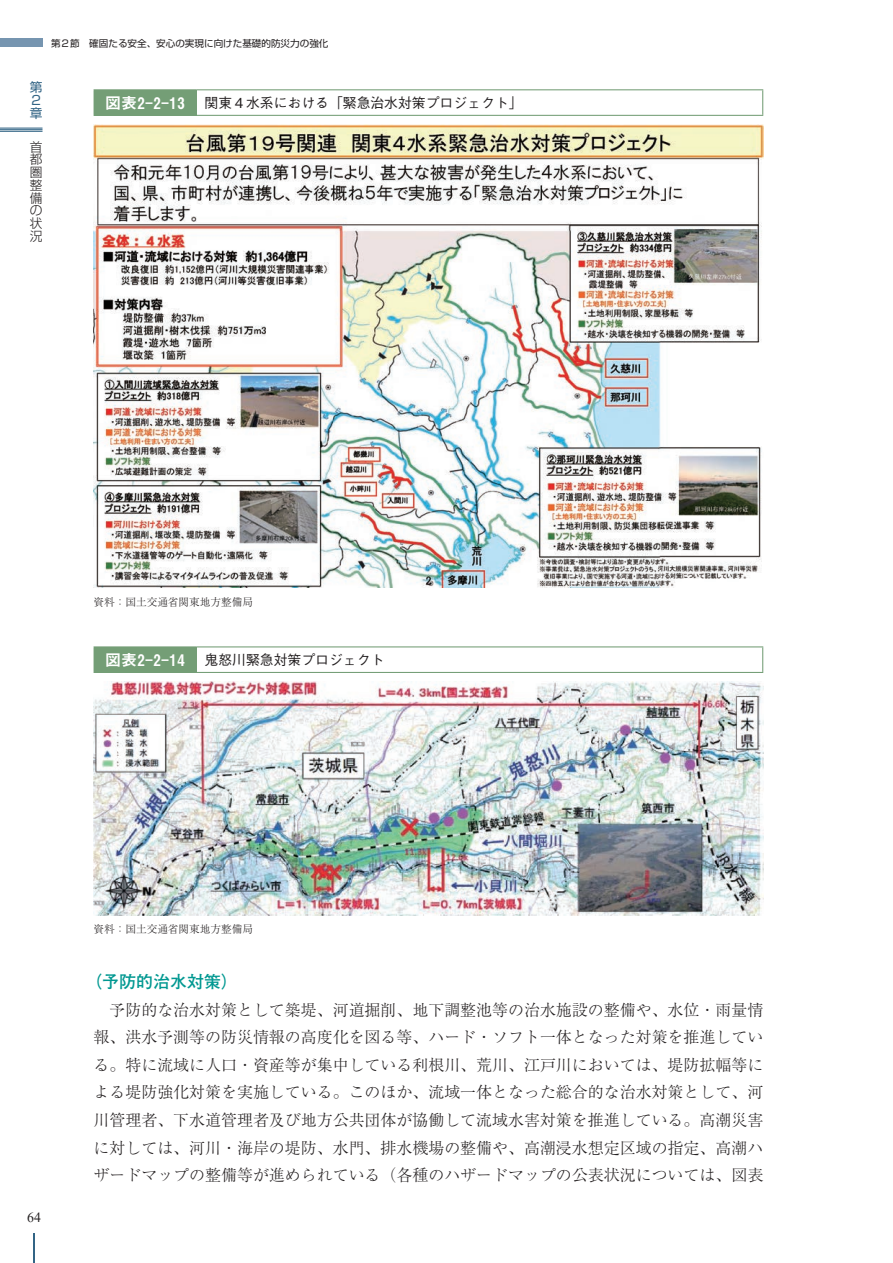
<style>
.page{position:relative;width:893px;height:1263px;background:#fff}
.page>*{position:absolute;margin:0;border:0;box-sizing:border-box;transform-origin:0 0}
.t1{font:700 16.95px "Futo Go B101 Pr 6 N";color:#009891}
.t2{font:300 15.9px/27.6px "Ryumin Pr 6 N";color:#231f20;text-align:justify}
.t3{font:500 13.8px "Gothic BBB Pr 6 N";color:#231f20}
.t4{font:13.8px "Times New Roman";color:#231f20}
.t5{font:300 12.75px/12.8px "Shin Go Pr 6 N";color:#231f20;text-align:justify}
.t6{font:12.75px/12.8px "Shin Go Pr 6 N";color:#326485}
.t7{font:300 10.65px "Ryumin Pr 6 N";color:#231f20}
.t8{font:9.6px "Shin Go Pr 6 N";color:#231f20}
.s1{font-family:"Midashi Go Pr 6 N MB31";font-weight:400;font-size:15.9px;color:#fff}
</style>
<div class="page">
<div style="left:94px;top:90px;width:102px;height:25px;background:#749e76"></div>
<hr style="left:94px;top:89px;width:102px;height:1px;background:#749e76">
<hr style="left:196px;top:89px;width:567px;height:1px;background:#749e76">
<svg style="left:196px;top:90px;width:1px;height:25px"></svg>
<svg style="left:762px;top:90px;width:1px;height:25px"></svg>
<hr style="left:94px;top:115px;width:102px;height:1px;background:#749e76">
<hr style="left:196px;top:115px;width:567px;height:1px;background:#749e76">
<img style="left:94px;top:124px;width:669px;height:464px">
<div style="left:94px;top:647px;width:102px;height:25px;background:#749e76"></div>
<hr style="left:94px;top:646px;width:102px;height:1px;background:#749e76">
<hr style="left:196px;top:646px;width:567px;height:1px;background:#749e76">
<svg style="left:196px;top:647px;width:1px;height:25px"></svg>
<svg style="left:762px;top:647px;width:1px;height:25px"></svg>
<hr style="left:94px;top:672px;width:102px;height:1px;background:#749e76">
<hr style="left:196px;top:672px;width:567px;height:1px;background:#749e76">
<img style="left:94px;top:681px;width:669px;height:234px">
<hr style="left:0;top:128px;width:43px;height:1px;background:#326485">
<hr style="left:0;top:129px;width:43px;height:1px;background:#326485">
<hr style="left:0;top:131px;width:43px;height:1px;background:#326485">
<hr style="left:33px;top:1233px;width:2px;height:30px;background:#326485">
<div style="left:0;top:38px;width:43px;height:9px;background:#7695b0"></div>
<p class="t8" style="left:51px;top:35px;width:279px">第２節　確固たる安全、安心の実現に向けた基礎的防災力の強化</p>
<p class="t6" style="left:30px;top:80px;width:14px">第<br>２章</p>
<p class="t5" style="left:30px;top:139px;width:14px">首都圏整備の状況</p>
<p class="t3" style="left:105px;top:92px;width:419px"><span class="s1">図表2-2-13</span> 関東４水系における「緊急治水対策プロジェクト」</p>
<p class="t7" style="left:94px;top:593px;width:161px">資料：国土交通省関東地方整備局</p>
<p class="t3" style="left:105px;top:649px;width:281px"><span class="s1">図表2-2-14</span> 鬼怒川緊急対策プロジェクト</p>
<p class="t4" style="left:27px;top:1208px;width:15px">64</p>
<p class="t7" style="left:94px;top:921px;width:161px">資料：国土交通省関東地方整備局</p>
<p class="t1" style="left:85px;top:968px;width:155px">（予防的治水対策）</p>
<p class="t2" style="left:94px;top:995px;width:671px">　予防的な治水対策として築堤、河道掘削、地下調整池等の治水施設の整備や、水位・雨量情報、洪水予測等の防災情報の高度化を図る等、ハード・ソフト一体となった対策を推進している。特に流域に人口・資産等が集中している利根川、荒川、江戸川においては、堤防拡幅等による堤防強化対策を実施している。このほか、流域一体となった総合的な治水対策として、河川管理者、下水道管理者及び地方公共団体が協働して流域水害対策を推進している。高潮災害に対しては、河川・海岸の堤防、水門、排水機場の整備や、高潮浸水想定区域の指定、高潮ハザードマップの整備等が進められている（各種のハザードマップの公表状況については、図表</p>
</div>
